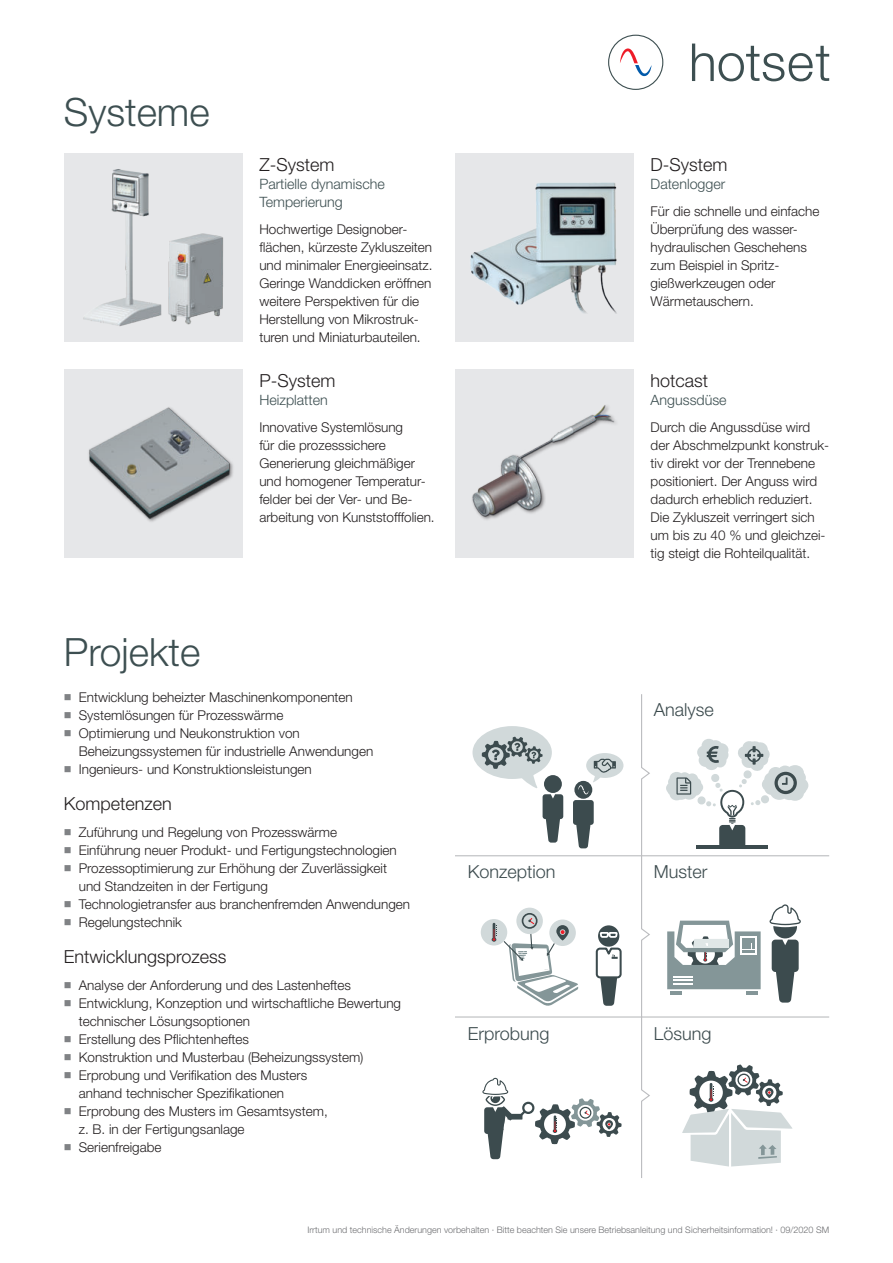
<style>
.page{position:relative;width:893px;height:1263px;background:#fff}
.page>*{position:absolute;margin:0;border:0;box-sizing:border-box;transform-origin:0 0}
.t1{font:300 39px "Helvetica Neue";color:#3d4f51}
.t2{font:300 18px "Helvetica Neue";color:#231f20}
.t3{font:300 18px "Helvetica Neue";color:#3c4b4e}
.t4{font:300 14.25px/18px "Helvetica Neue";color:#3d4f51}
.t5{font:300 13.5px/18px "Helvetica Neue";color:#231f20}
.t6{font:300 9px "Helvetica Neue";color:#6d6e71}
.s1{color:#808285}
</style>
<div class="page">
<div style="left:455px;top:153px;width:179px;height:189px;background:#e6e7e9"></div>
<img style="left:470px;top:182px;width:147px;height:132px">
<div style="left:455px;top:369px;width:179px;height:189px;background:#e6e7e9"></div>
<img style="left:472px;top:405px;width:144px;height:115px">
<div style="left:64px;top:369px;width:178px;height:189px;background:#e6e7e9"></div>
<img style="left:88px;top:407px;width:144px;height:115px">
<svg style="left:692px;top:44px;width:137px;height:37px"></svg>
<svg style="left:608px;top:35px;width:55px;height:55px"></svg>
<div style="left:544px;top:775px;width:18px;height:18px;background:#3c4b4e;border-radius:50%"></div>
<svg style="left:543px;top:794px;width:20px;height:49px"></svg>
<svg style="left:472px;top:726px;width:80px;height:62px"></svg>
<svg style="left:576px;top:825px;width:15px;height:23px"></svg>
<div style="left:573px;top:800px;width:21px;height:25px;background:#3c4b4e;border-radius:3px"></div>
<svg style="left:574px;top:781px;width:18px;height:18px"></svg>
<svg style="left:578px;top:753px;width:45px;height:41px"></svg>
<svg style="left:666px;top:739px;width:142px;height:109px"></svg>
<div style="left:481px;top:919px;width:26px;height:26px;background:#d1d9da;border-radius:50%"></div>
<div style="left:516px;top:908px;width:27px;height:26px;background:#d1d9da;border-radius:50%"></div>
<svg style="left:492px;top:913px;width:86px;height:93px"></svg>
<div style="left:598px;top:925px;width:21px;height:22px;background:#3c4b4e;border-radius:50%"></div>
<svg style="left:595px;top:946px;width:27px;height:60px"></svg>
<svg style="left:599px;top:931px;width:20px;height:7px"></svg>
<svg style="left:682px;top:1064px;width:110px;height:102px"></svg>
<hr style="left:671px;top:991px;width:11px;height:4px;background:#849698">
<hr style="left:746px;top:991px;width:11px;height:4px;background:#849698">
<svg style="left:769px;top:904px;width:32px;height:98px"></svg>
<svg style="left:667px;top:921px;width:94px;height:68px"></svg>
<hr style="left:455px;top:855px;width:374px;height:1px;background:#bcbdc0">
<svg style="left:520px;top:1098px;width:102px;height:46px"></svg>
<div style="left:507px;top:1114px;width:15px;height:5px;background:#3c4b4e"></div>
<svg style="left:482px;top:1077px;width:32px;height:82px"></svg>
<svg style="left:640px;top:694px;width:11px;height:484px"></svg>
<hr style="left:455px;top:1016px;width:374px;height:1px;background:#bcbdc0">
<div style="left:64px;top:153px;width:178px;height:189px;background:#e6e7e9"></div>
<img style="left:83px;top:169px;width:141px;height:157px">
<h1 class="t1" style="left:64px;top:98px;width:147px">Systeme</h1>
<h2 class="t2" style="left:259px;top:158px;width:76px">Z-System</h2>
<p class="t4" style="left:259px;top:176px;width:127px">Partielle dynamische<br>Temperierung</p>
<p class="t5" style="left:259px;top:221px;width:175px">Hochwertige Designober&shy;flächen, kürzeste Zykluszeiten und minimaler Energieeinsatz.<br>Geringe Wanddicken eröffnen weitere Perspektiven für die<br>Herstellung von Mikrostruk&shy;turen und Miniaturbauteilen.</p>
<h2 class="t2" style="left:259px;top:374px;width:77px">P-System</h2>
<p class="t4" style="left:259px;top:392px;width:70px">Heizplatten</p>
<p class="t5" style="left:259px;top:419px;width:177px">Innovative Systemlösung<br>für die prozesssichere<br>Generierung gleichmäßiger und homogener Temperatur&shy;felder bei der Ver- und Be&shy;arbeitung von Kunststofffolien.</p>
<h1 class="t1" style="left:64px;top:638px;width:138px">Projekte</h1>
<p class="t5" style="left:64px;top:689px;width:291px"><span class="s1">■</span> Entwicklung beheizter Maschinenkomponenten</p>
<p class="t5" style="left:64px;top:707px;width:221px"><span class="s1">■</span> Systemlösungen für Prozesswärme</p>
<p class="t5" style="left:79px;top:725px;width:296px;text-indent:-15px"><span class="s1">■</span> Optimierung und Neukonstruktion von<br>Beheizungssystemen für industrielle Anwendungen</p>
<p class="t5" style="left:64px;top:761px;width:249px"><span class="s1">■</span> Ingenieurs- und Konstruktionsleistungen</p>
<h2 class="t2" style="left:64px;top:797px;width:110px">Kompetenzen</h2>
<p class="t5" style="left:64px;top:824px;width:275px"><span class="s1">■</span> Zuführung und Regelung von Prozesswärme</p>
<p class="t5" style="left:64px;top:842px;width:335px"><span class="s1">■</span> Einführung neuer Produkt- und Fertigungstechnologien</p>
<p class="t5" style="left:79px;top:860px;width:310px;text-indent:-15px"><span class="s1">■</span> Prozessoptimierung zur Erhöhung der Zuverlässigkeit und Standzeiten in der Fertigung</p>
<p class="t5" style="left:64px;top:896px;width:348px"><span class="s1">■</span> Technologietransfer aus branchenfremden Anwendungen</p>
<p class="t5" style="left:64px;top:914px;width:120px"><span class="s1">■</span> Regelungstechnik</p>
<h2 class="t2" style="left:64px;top:950px;width:164px">Entwicklungsprozess</h2>
<p class="t5" style="left:64px;top:977px;width:289px"><span class="s1">■</span> Analyse der Anforderung und des Lastenheftes</p>
<p class="t5" style="left:79px;top:995px;width:324px;text-indent:-15px"><span class="s1">■</span> Entwicklung, Konzeption und wirtschaftliche Bewertung technischer Lösungsoptionen</p>
<p class="t5" style="left:64px;top:1031px;width:187px"><span class="s1">■</span> Erstellung des Pflichtenheftes</p>
<p class="t5" style="left:64px;top:1049px;width:301px"><span class="s1">■</span> Konstruktion und Musterbau (Beheizungssystem)</p>
<p class="t5" style="left:79px;top:1067px;width:230px;text-indent:-15px"><span class="s1">■</span> Erprobung und Verifikation des Musters anhand technischer Spezifikationen</p>
<p class="t5" style="left:79px;top:1103px;width:251px;text-indent:-15px"><span class="s1">■</span> Erprobung des Musters im Gesamtsystem, z. B. in der Fertigungsanlage</p>
<p class="t5" style="left:64px;top:1139px;width:99px"><span class="s1">■</span> Serienfreigabe</p>
<h2 class="t3" style="left:468px;top:865px;width:89px">Konzeption</h2>
<h2 class="t3" style="left:468px;top:1027px;width:83px">Erprobung</h2>
<h2 class="t2" style="left:651px;top:158px;width:78px">D-System</h2>
<p class="t4" style="left:651px;top:176px;width:76px">Datenlogger</p>
<p class="t5" style="left:651px;top:203px;width:170px">Für die schnelle und einfache<br>Überprüfung des wasser&shy;hydraulischen Geschehens zum Beispiel in Spritz&shy;gießwerkzeugen oder<br>Wärmetauschern.</p>
<h2 class="t2" style="left:651px;top:374px;width:59px">hotcast</h2>
<p class="t4" style="left:651px;top:392px;width:77px">Angussdüse</p>
<p class="t5" style="left:651px;top:419px;width:180px">Durch die Angussdüse wird der Abschmelzpunkt konstruk&shy;tiv direkt vor der Trennebene positioniert. Der Anguss wird dadurch erheblich reduziert.<br>Die Zykluszeit verringert sich um bis zu 40 % und gleichzei&shy;tig steigt die Rohteilqualität.</p>
<h2 class="t3" style="left:654px;top:703px;width:62px">Analyse</h2>
<h2 class="t3" style="left:654px;top:865px;width:55px">Muster</h2>
<h2 class="t3" style="left:654px;top:1027px;width:59px">Lösung</h2>
<p class="t6" style="left:307px;top:1226px;width:523px">Irrtum und technische Änderungen vorbehalten · Bitte beachten Sie unsere Betriebsanleitung und Sicherheitsinformation! · 09/2020 SM</p>
</div>
